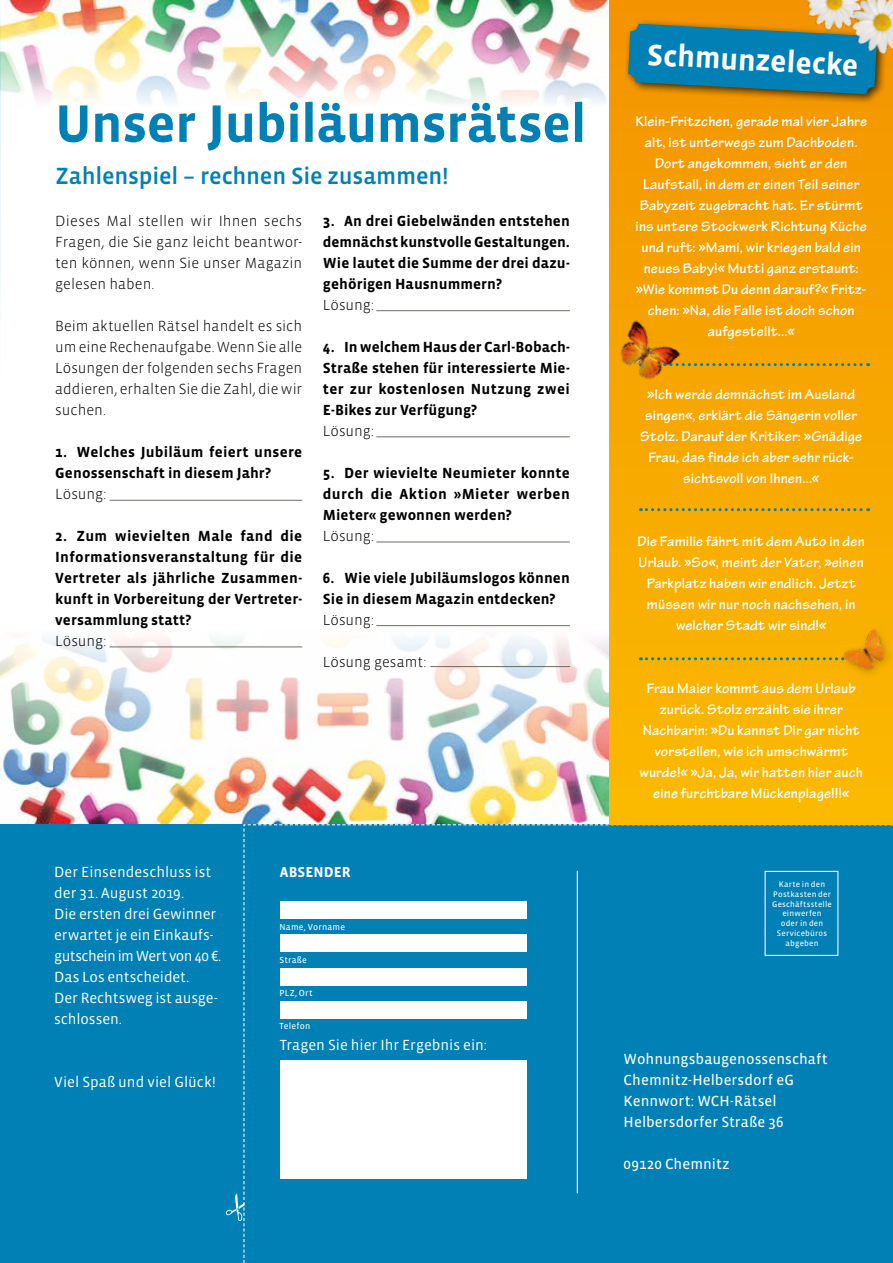
<style>
.page{position:relative;width:893px;height:1263px;background:#fff}
.page>*{position:absolute;margin:0;border:0;box-sizing:border-box;transform-origin:0 0}
.t1{font:700 54px "Vista Sans OT";letter-spacing:-.01em;color:#0080b5}
.t2{font:700 30.6px "Vista Sans OT";color:#fff}
.t3{font:500 24px "Vista Sans OT";letter-spacing:-.01em;color:#0080b5}
.t4{font:700 15px/21px "Tekton Pro";letter-spacing:.01em;color:#fff;text-align:center}
.t5{font:700 15px/21px "Vista Sans OT";letter-spacing:.005em;color:#000;text-align:justify}
.t6{font:300 15px/21px "Vista Sans OT";color:#000;text-align:justify}
.t7{font:15px/21px "Vista Sans OT";letter-spacing:-.005em;color:#fff}
.t8{font:15px/21px "Vista Sans OT";letter-spacing:.005em;color:#fff}
.t9{font:700 14.7px "Vista Sans OT";color:#fff}
.t10{font:9px "Vista Sans OT";letter-spacing:.025em;color:#fff}
.t11{font:8.25px/9.9px "Vista Sans OT";letter-spacing:.025em;color:#fff;text-align:center}
</style>
<div class="page">
<hr style="left:0;top:0;width:1px;height:397px;background:#d8effd">
<img style="left:1px;top:626px;width:608px;height:198px">
<img style="left:1px;top:0;width:608px;height:103px">
<div style="left:0;top:824px;width:893px;height:439px;background:#0080b5"></div>
<svg style="left:226px;top:824px;width:667px;height:439px"></svg>
<div style="left:280px;top:1060px;width:246px;height:118px;background:#fff"></div>
<div style="left:609px;top:0;width:284px;height:825px;background:linear-gradient(to bottom,#f39300,#fbba00)"></div>
<hr style="left:110px;top:500px;width:192px;height:1px;background:#6d6c63">
<hr style="left:110px;top:646px;width:192px;height:1px;background:#6d6c63">
<hr style="left:376px;top:625px;width:194px;height:1px;background:#6d6c63">
<hr style="left:430px;top:666px;width:140px;height:1px;background:#6d6c63">
<hr style="left:376px;top:542px;width:194px;height:1px;background:#6d6c63">
<hr style="left:376px;top:436px;width:194px;height:1px;background:#6d6c63">
<hr style="left:376px;top:310px;width:194px;height:1px;background:#6d6c63">
<div style="left:623px;top:19px;width:264px;height:86px;background:#000;opacity:.75"></div>
<svg style="left:628px;top:24px;width:249px;height:70px;background:#1d7e98"></svg>
<svg style="left:690px;top:363px;width:179px;height:3px"></svg>
<svg style="left:640px;top:508px;width:229px;height:3px"></svg>
<svg style="left:640px;top:657px;width:186px;height:3px"></svg>
<img style="left:609px;top:284px;width:81px;height:111px">
<img style="left:802px;top:0;width:34px;height:38px">
<img style="left:836px;top:0;width:57px;height:67px">
<img style="left:826px;top:615px;width:67px;height:72px">
<h1 class="t1" style="left:55px;top:96px;width:533px">Unser Jubiläumsrätsel</h1>
<h3 class="t3" style="left:55px;top:163px;width:394px">Zahlenspiel – rechnen Sie zusammen!</h3>
<p class="t6" style="left:55px;top:211px;width:248px">Dieses Mal stellen wir Ihnen sechs Fragen, die Sie ganz leicht beantwor&shy;ten können, wenn Sie unser Magazin gelesen haben.</p>
<p class="t6" style="left:55px;top:316px;width:248px">Beim aktuellen Rätsel handelt es sich um eine Rechenaufgabe. Wenn Sie alle Lösungen der folgenden sechs Fragen addieren, erhalten Sie die Zahl, die wir suchen.</p>
<p class="t5" style="left:55px;top:442px;width:248px">1. Welches Jubiläum feiert unsere<br>Genossenschaft in diesem Jahr?</p>
<p class="t6" style="left:55px;top:484px;width:53px">Lösung:</p>
<p class="t5" style="left:55px;top:526px;width:248px">2. Zum wievielten Male fand die Informationsveranstaltung für die Vertreter als jährliche Zusammen&shy;kunft in Vorbereitung der Vertreter&shy;versammlung statt?</p>
<p class="t6" style="left:55px;top:631px;width:53px">Lösung:</p>
<p class="t5" style="left:323px;top:211px;width:248px">3. An drei Giebelwänden entstehen demnächst kunstvolle Gestaltungen.<br>Wie lautet die Summe der drei dazu&shy;gehörigen Hausnummern?</p>
<p class="t6" style="left:323px;top:295px;width:53px">Lösung:</p>
<p class="t5" style="left:323px;top:337px;width:248px">4. In welchem Haus der Carl-Bobach-Straße stehen für interessierte Mie&shy;ter zur kostenlosen Nutzung zwei E-Bikes zur Verfügung?</p>
<p class="t6" style="left:323px;top:421px;width:53px">Lösung:</p>
<p class="t5" style="left:323px;top:463px;width:248px">5. Der wievielte Neumieter konnte durch die Aktion »Mieter werben Mieter« gewonnen werden?</p>
<p class="t6" style="left:323px;top:526px;width:53px">Lösung:</p>
<p class="t5" style="left:323px;top:568px;width:248px">6. Wie viele Jubiläumslogos können<br>Sie in diesem Magazin entdecken?</p>
<p class="t6" style="left:323px;top:610px;width:53px">Lösung:</p>
<p class="t6" style="left:323px;top:652px;width:105px">Lösung gesamt:</p>
<p class="t7" style="left:54px;top:862px;width:169px">Der Einsendeschluss ist der 31. August 2019.<br>Die ersten drei Gewinner erwartet je ein Einkaufs&shy;gutschein im Wert von 40 €.<br>Das Los entscheidet.<br>Der Rechtsweg ist ausge&shy;schlossen.</p>
<p class="t7" style="left:54px;top:1072px;width:163px">Viel Spaß und viel Glück!</p>
<p class="t9" style="left:280px;top:864px;width:72px">ABSENDER</p>
<p class="t10" style="left:280px;top:922px;width:67px">Name, Vorname</p>
<p class="t10" style="left:280px;top:955px;width:29px">Straße</p>
<p class="t10" style="left:280px;top:988px;width:35px">PLZ, Ort</p>
<p class="t10" style="left:280px;top:1021px;width:32px">Telefon</p>
<p class="t7" style="left:280px;top:1034px;width:209px">Tragen Sie hier Ihr Ergebnis ein:</p>
<h2 class="t2" style="left:648px;top:39px;width:213px;rotate:3deg">Schmunzelecke</h2>
<p class="t4" style="left:635px;top:111px;width:233px">Klein-Fritzchen, gerade mal vier Jahre alt, ist unterwegs zum Dachboden.<br>Dort angekommen, sieht er den Laufstall, in dem er einen Teil seiner Babyzeit zugebracht hat. Er stürmt ins untere Stockwerk Richtung Küche und ruft: »Mami, wir kriegen bald ein neues Baby!« Mutti ganz erstaunt: »Wie kommst Du denn darauf?« Fritz&shy;chen: »Na, die Falle ist doch schon aufgestellt...«</p>
<p class="t4" style="left:640px;top:384px;width:223px">»Ich werde demnächst im Ausland singen«, erklärt die Sängerin voller Stolz. Darauf der Kritiker: »Gnädige Frau, das finde ich aber sehr rück&shy;sichtsvoll von Ihnen...«</p>
<p class="t4" style="left:638px;top:531px;width:229px">Die Familie fährt mit dem Auto in den Urlaub. »So«, meint der Vater, »einen Parkplatz haben wir endlich. Jetzt müssen wir nur noch nachsehen, in welcher Stadt wir sind!«</p>
<p class="t4" style="left:639px;top:678px;width:225px">Frau Maier kommt aus dem Urlaub zurück. Stolz erzählt sie ihrer Nachbarin: »Du kannst Dir gar nicht vorstellen, wie ich umschwärmt wurde!« »Ja, Ja, wir hatten hier auch eine furchtbare Mückenplage!!!«</p>
<p class="t11" style="left:772px;top:879px;width:61px">Karte in den<br>Postkasten der<br>Geschäftsstelle einwerfen<br>oder in den<br>Servicebüros abgeben</p>
<p class="t8" style="left:624px;top:1049px;width:205px">Wohnungsbaugenossenschaft<br>Chemnitz-Helbersdorf eG<br>Kennwort: WCH-Rätsel<br>Helbersdorfer Straße 36</p>
<p class="t8" style="left:624px;top:1154px;width:107px">09120 Chemnitz</p>
</div>
